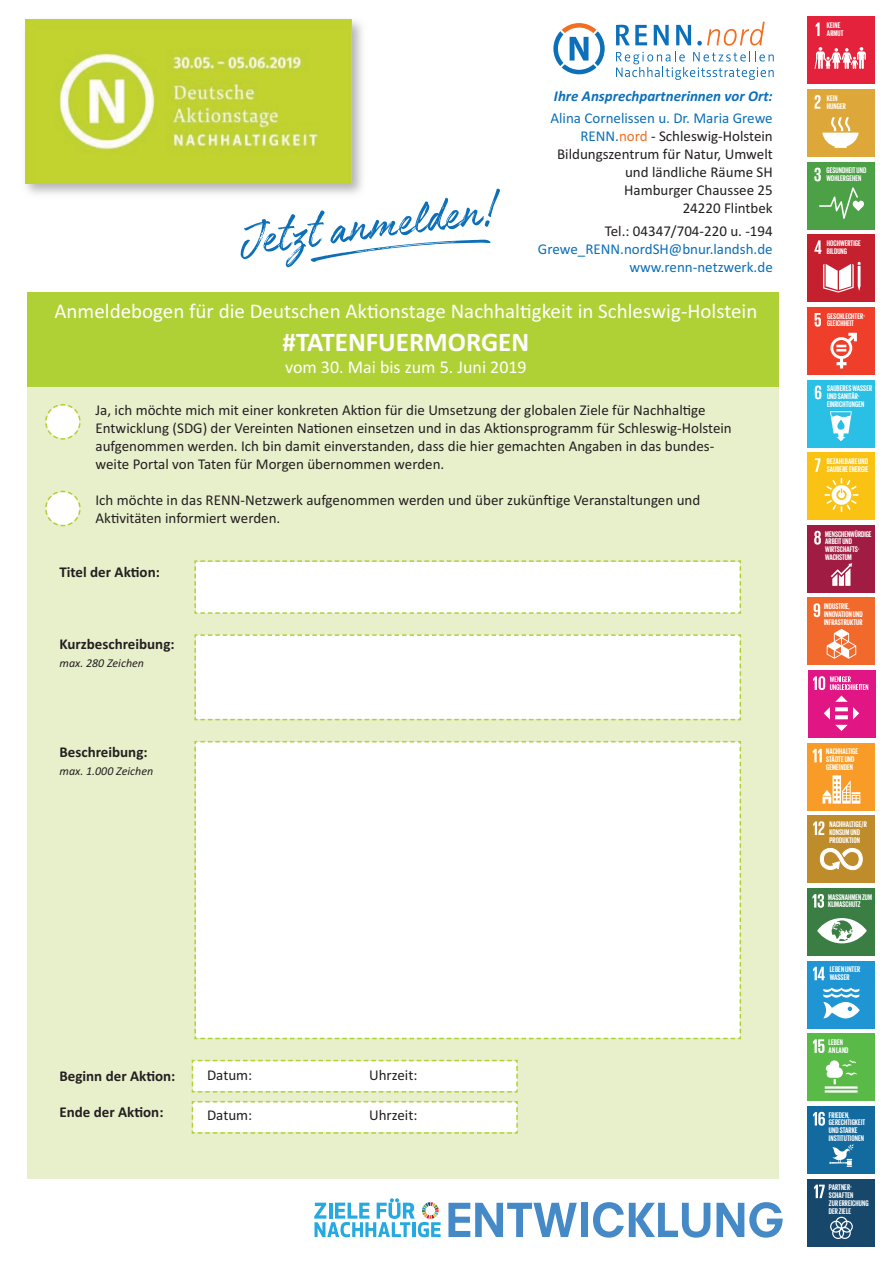
<style>
.page{position:relative;width:893px;height:1263px;background:#fff}
.page>*{position:absolute;margin:0;border:0;box-sizing:border-box;transform-origin:0 0}
.t1{font:52.8px "Authenia Textured";color:#0c6fb8}
.t2{font:700 27px "Calibri";color:#fff}
.t3{font:21px "Calibri";color:#fff}
.t4{font:18px "Calibri";color:#fff}
.t5{font:15px/18px "Calibri";color:#231f20;text-align:right}
.t6{font:15px "Calibri";color:#0c6fb8}
.t7{font:700 15px "Calibri";color:#231f20}
.t8{font:italic 700 15px "Calibri";color:#0c6fb8}
.t9{font:italic 12px "Calibri";color:#231f20}
.t10{font:700 8.4px/7.9px "Giorgio Sans";letter-spacing:.01em;color:#fff}
.s1{color:#0c6fb8}
.s2{color:#f36e21}
</style>
<div class="page">
<svg style="left:314px;top:1198px;width:127px;height:39px"></svg>
<svg style="left:448px;top:1203px;width:129px;height:34px"></svg>
<div style="left:581px;top:1203px;width:7px;height:34px;background:#4689c7"></div>
<svg style="left:593px;top:1202px;width:117px;height:36px"></svg>
<svg style="left:716px;top:1202px;width:67px;height:36px"></svg>
<div style="left:808px;top:17px;width:67px;height:67px;background:#e5223b"></div>
<svg style="left:816px;top:23px;width:4px;height:13px"></svg>
<svg style="left:814px;top:47px;width:52px;height:22px"></svg>
<div style="left:808px;top:89px;width:67px;height:68px;background:#dda739"></div>
<svg style="left:814px;top:95px;width:7px;height:14px"></svg>
<svg style="left:822px;top:117px;width:37px;height:31px"></svg>
<div style="left:808px;top:162px;width:67px;height:67px;background:#4ca045"></div>
<svg style="left:814px;top:168px;width:7px;height:13px"></svg>
<svg style="left:819px;top:187px;width:45px;height:32px"></svg>
<div style="left:808px;top:235px;width:67px;height:67px;background:#c5202e"></div>
<svg style="left:814px;top:240px;width:7px;height:14px"></svg>
<svg style="left:823px;top:262px;width:37px;height:30px"></svg>
<div style="left:808px;top:307px;width:67px;height:67px;background:#ef3f2b"></div>
<svg style="left:815px;top:313px;width:6px;height:14px"></svg>
<svg style="left:830px;top:333px;width:27px;height:35px"></svg>
<div style="left:808px;top:380px;width:67px;height:67px;background:#2abfe4"></div>
<svg style="left:815px;top:385px;width:6px;height:14px"></svg>
<svg style="left:830px;top:411px;width:22px;height:30px"></svg>
<div style="left:808px;top:453px;width:67px;height:67px;background:#fac313"></div>
<svg style="left:815px;top:458px;width:5px;height:14px"></svg>
<svg style="left:824px;top:478px;width:35px;height:34px"></svg>
<div style="left:808px;top:525px;width:67px;height:67px;background:#a11c43"></div>
<svg style="left:814px;top:531px;width:7px;height:14px"></svg>
<svg style="left:831px;top:563px;width:21px;height:23px"></svg>
<div style="left:808px;top:598px;width:67px;height:67px;background:#f2692c"></div>
<svg style="left:813px;top:603px;width:7px;height:14px"></svg>
<svg style="left:827px;top:629px;width:29px;height:30px"></svg>
<div style="left:808px;top:670px;width:67px;height:68px;background:#e11584"></div>
<svg style="left:835px;top:725px;width:13px;height:6px"></svg>
<svg style="left:824px;top:696px;width:35px;height:23px"></svg>
<svg style="left:813px;top:676px;width:55px;height:14px"></svg>
<div style="left:808px;top:743px;width:67px;height:67px;background:#f89c27"></div>
<svg style="left:813px;top:749px;width:9px;height:13px"></svg>
<svg style="left:822px;top:775px;width:38px;height:29px"></svg>
<div style="left:808px;top:816px;width:67px;height:67px;background:#bf8c2c"></div>
<svg style="left:813px;top:821px;width:11px;height:14px"></svg>
<svg style="left:820px;top:848px;width:42px;height:22px"></svg>
<div style="left:808px;top:888px;width:67px;height:67px;background:#3b7e44"></div>
<svg style="left:812px;top:894px;width:12px;height:14px"></svg>
<svg style="left:817px;top:918px;width:50px;height:25px"></svg>
<div style="left:808px;top:961px;width:67px;height:67px;background:#1f96d3"></div>
<svg style="left:813px;top:967px;width:12px;height:13px"></svg>
<svg style="left:823px;top:988px;width:37px;height:30px"></svg>
<div style="left:808px;top:1034px;width:67px;height:67px;background:#5aba47"></div>
<svg style="left:813px;top:1039px;width:11px;height:14px"></svg>
<hr style="left:825px;top:1086px;width:33px;height:3px;background:#fff">
<hr style="left:825px;top:1090px;width:33px;height:2px;background:#fff">
<svg style="left:826px;top:1060px;width:31px;height:24px"></svg>
<div style="left:808px;top:1106px;width:67px;height:67px;background:#126a9f"></div>
<svg style="left:813px;top:1112px;width:12px;height:14px"></svg>
<svg style="left:829px;top:1144px;width:24px;height:23px"></svg>
<div style="left:808px;top:1179px;width:67px;height:67px;background:#17476a"></div>
<svg style="left:814px;top:1184px;width:11px;height:14px"></svg>
<svg style="left:830px;top:1217px;width:23px;height:22px"></svg>
<img style="left:25px;top:19px;width:337px;height:175px">
<img style="left:25px;top:20px;width:326px;height:163px">
<svg style="left:553px;top:23px;width:52px;height:51px"></svg>
<svg style="left:616px;top:22px;width:158px;height:58px"></svg>
<div style="left:27px;top:387px;width:752px;height:792px;background:#e8f0cb"></div>
<svg style="left:45px;top:404px;width:36px;height:36px"></svg>
<svg style="left:45px;top:490px;width:36px;height:37px"></svg>
<svg style="left:194px;top:560px;width:548px;height:54px;background:#fbfcf5"></svg>
<div style="left:194px;top:634px;width:548px;height:87px;background:#fff"></div>
<div style="left:194px;top:741px;width:548px;height:299px;background:#fff"></div>
<svg style="left:191px;top:1059px;width:327px;height:34px;background:#f8fbef"></svg>
<svg style="left:191px;top:1101px;width:327px;height:33px;background:#f9fbf0"></svg>
<div style="left:27px;top:292px;width:752px;height:95px;background:#b0d136"></div>
<svg style="left:311px;top:240px;width:180px;height:22px"></svg>
<p class="t1" style="left:236px;top:206px;width:258px;rotate:-7deg">Jetzt anmelden!</p>
<p class="t8" style="left:554px;top:87px;width:220px">Ihre Ansprechpartnerinnen vor Ort:</p>
<p class="t6" style="left:550px;top:113px;width:224px">Alina Cornelissen u. Dr. Maria Grewe</p>
<p class="t5" style="left:580px;top:128px;width:194px"><span class="s1">RENN.</span><span class="s2">nord</span> ‐ Schleswig‐Holstein</p>
<p class="t5" style="left:557px;top:146px;width:217px">Bildungszentrum für Natur, Umwelt und ländliche Räume SH</p>
<p class="t5" style="left:624px;top:182px;width:150px">Hamburger Chaussee 25</p>
<p class="t5" style="left:683px;top:200px;width:92px">24220 Flintbek</p>
<p class="t5" style="left:605px;top:223px;width:169px">Tel.: 04347/704‐220 u. ‐194</p>
<p class="t6" style="left:538px;top:244px;width:236px">Grewe_RENN.nordSH@bnur.landsh.de</p>
<p class="t6" style="left:629px;top:262px;width:145px">www.renn‐netzwerk.de</p>
<p class="t3" style="left:54px;top:303px;width:705px">Anmeldebogen für die Deutschen Aktionstage Nachhaltigkeit in Schleswig‐Holstein</p>
<p class="t2" style="left:283px;top:332px;width:248px">#TATENFUERMORGEN</p>
<p class="t4" style="left:285px;top:361px;width:243px">vom 30. Mai bis zum 5. Juni 2019</p>
<p class="t5" style="left:96px;top:402px;width:612px">Ja, ich möchte mich mit einer konkreten Aktion für die Umsetzung der globalen Ziele für Nachhaltige</p>
<p class="t5" style="left:96px;top:420px;width:638px;text-align:left">Entwicklung (SDG) der Vereinten Nationen einsetzen und in das Aktionsprogramm für Schleswig‐Holstein aufgenommen werden. Ich bin damit einverstanden, dass die hier gemachten Angaben in das bundes‐</p>
<p class="t5" style="left:96px;top:456px;width:350px">weite Portal von Taten für Morgen übernommen werden.</p>
<p class="t5" style="left:96px;top:492px;width:606px">Ich möchte in das RENN‐Netzwerk aufgenommen werden und über zukünftige Veranstaltungen und</p>
<p class="t5" style="left:96px;top:510px;width:186px">Aktivitäten informiert werden.</p>
<p class="t7" style="left:60px;top:567px;width:102px">Titel der Aktion:</p>
<p class="t7" style="left:60px;top:639px;width:117px">Kurzbeschreibung:</p>
<p class="t9" style="left:60px;top:656px;width:86px">max. 280 Zeichen</p>
<p class="t7" style="left:60px;top:747px;width:90px">Beschreibung:</p>
<p class="t9" style="left:60px;top:764px;width:95px">max. 1.000 Zeichen</p>
<p class="t7" style="left:60px;top:1071px;width:117px">Beginn der Aktion:</p>
<p class="t7" style="left:60px;top:1107px;width:105px">Ende der Aktion:</p>
<p class="t5" style="left:207px;top:1067px;width:47px">Datum:</p>
<p class="t5" style="left:369px;top:1067px;width:50px">Uhrzeit:</p>
<p class="t5" style="left:207px;top:1107px;width:47px">Datum:</p>
<p class="t5" style="left:369px;top:1107px;width:50px">Uhrzeit:</p>
<p class="t10" style="left:827px;top:22px;width:18px">KEINE<br>ARMUT</p>
<p class="t10" style="left:827px;top:94px;width:20px">KEIN<br>HUNGER</p>
<p class="t10" style="left:826px;top:167px;width:42px">GESUNDHEIT UND<br>WOHLERGEHEN</p>
<p class="t10" style="left:827px;top:240px;width:35px">HOCHWERTIGE<br>BILDUNG</p>
<p class="t10" style="left:827px;top:312px;width:39px">GESCHLECHTER-<br>GLEICHHEIT</p>
<p class="t10" style="left:827px;top:385px;width:47px">SAUBERES WASSER<br>UND SANITÄR-<br>EINRICHTUNGEN</p>
<p class="t10" style="left:827px;top:458px;width:43px">BEZAHLBARE UND<br>SAUBERE ENERGIE</p>
<p class="t10" style="left:825px;top:530px;width:48px">MENSCHENWÜRDIGE<br>ARBEIT UND<br>WIRTSCHAFTS-<br>WACHSTUM</p>
<p class="t10" style="left:824px;top:603px;width:40px">INDUSTRIE,<br>INNOVATION UND<br>INFRASTRUKTUR</p>
<p class="t10" style="left:826px;top:748px;width:34px">NACHHALTIGE<br>STÄDTE UND<br>GEMEINDEN</p>
<p class="t10" style="left:829px;top:821px;width:39px">NACHHALTIGE/R<br>KONSUM UND<br>PRODUKTION</p>
<p class="t10" style="left:828px;top:893px;width:45px">MASSNAHMEN ZUM<br>KLIMASCHUTZ</p>
<p class="t10" style="left:830px;top:966px;width:32px">LEBEN UNTER<br>WASSER</p>
<p class="t10" style="left:829px;top:1038px;width:21px">LEBEN<br>AN LAND</p>
<p class="t10" style="left:829px;top:1111px;width:38px">FRIEDEN,<br>GERECHTIGKEIT<br>UND STARKE<br>INSTITUTIONEN</p>
<p class="t10" style="left:829px;top:1184px;width:41px">PARTNER-<br>SCHAFTEN<br>ZUR ERREICHUNG<br>DER ZIELE</p>
</div>
